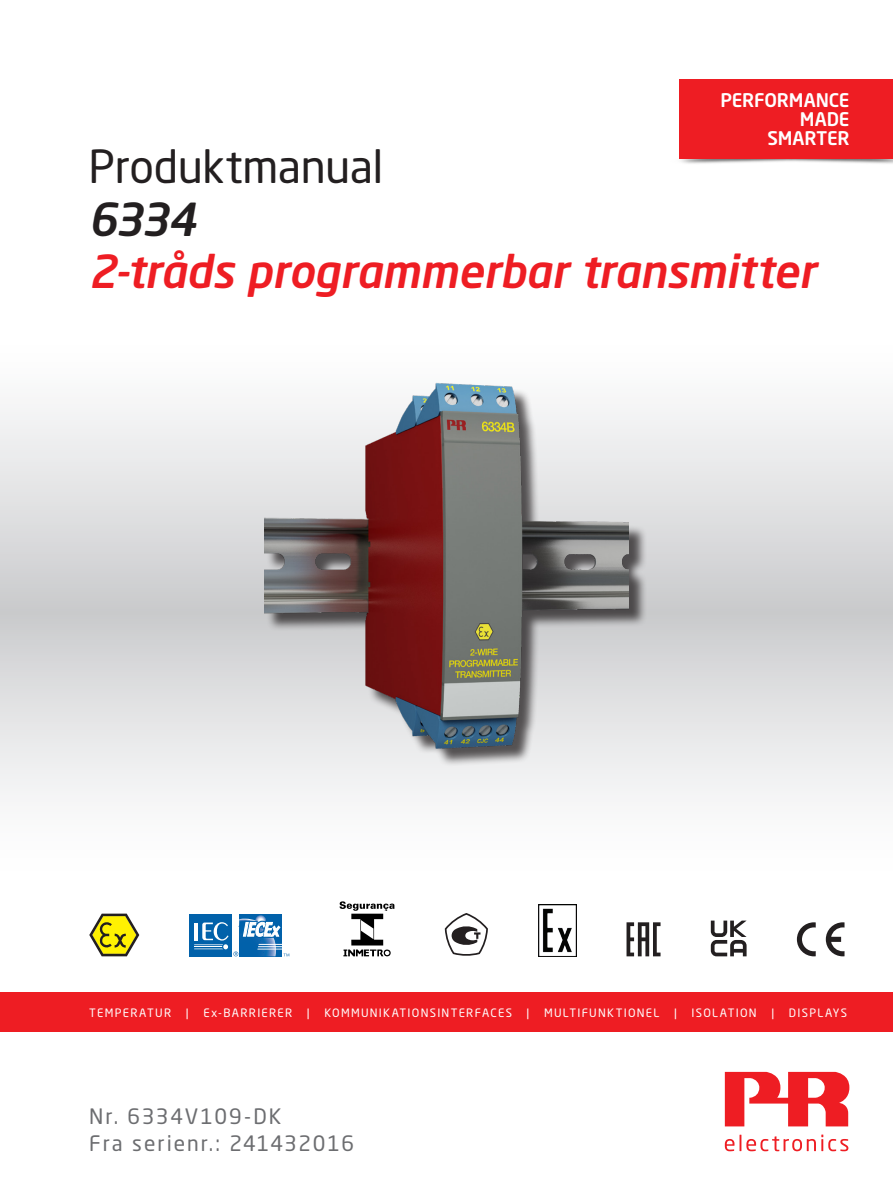
<style>
.page{position:relative;width:893px;height:1191px;background:#fff}
.page>*{position:absolute;margin:0;border:0;box-sizing:border-box;transform-origin:0 0}
.t1{font:italic 500 45px "Neo Sans Pro";letter-spacing:-.005em;color:#ee1d23}
.t2{font:45px "Neo Sans Pro";letter-spacing:-.01em;color:#231f20}
.t3{font:italic 500 45px "Neo Sans Pro";color:#231f20}
.t4{font:21px/27px "Neo Sans Pro";letter-spacing:.09em;color:#6c6d70}
.t5{font:500 18.6px/19px "Neo Sans Std";letter-spacing:-.01em;color:#fff;text-align:right}
.t6{font:11.4px "Neo Sans Pro";letter-spacing:.11em;color:#fff}
</style>
<div class="page">
<svg style="left:0;top:408px;width:893px;height:387px"></svg>
<div style="left:0;top:992px;width:893px;height:40px;background:#ee1d23"></div>
<svg style="left:725px;top:1134px;width:123px;height:17px"></svg>
<svg style="left:725px;top:1071px;width:124px;height:55px"></svg>
<div style="left:266px;top:386px;width:382px;height:381px;background:#231f20;opacity:.75"></div>
<img style="left:264px;top:382px;width:365px;height:394px">
<img style="left:679px;top:153px;width:214px;height:11px">
<div style="left:680px;top:79px;width:213px;height:80px;background:#ee1d23"></div>
<div style="left:190px;top:913px;width:42px;height:43px;background:#0161aa"></div>
<svg style="left:194px;top:914px;width:95px;height:42px"></svg>
<svg style="left:826px;top:922px;width:18px;height:34px"></svg>
<svg style="left:797px;top:922px;width:19px;height:34px"></svg>
<svg style="left:89px;top:913px;width:50px;height:43px"></svg>
<svg style="left:626px;top:922px;width:34px;height:34px"></svg>
<img style="left:538px;top:904px;width:38px;height:52px">
<svg style="left:445px;top:913px;width:43px;height:43px"></svg>
<svg style="left:711px;top:920px;width:36px;height:36px"></svg>
<svg style="left:340px;top:901px;width:54px;height:55px"></svg>
<h3 class="t5" style="left:720px;top:90px;width:131px">PERFORMANCE<br>MADE<br>SMARTER</h3>
<h1 class="t2" style="left:89px;top:139px;width:296px">Produktmanual</h1>
<h1 class="t3" style="left:89px;top:191px;width:109px">6334</h1>
<h1 class="t1" style="left:89px;top:243px;width:728px">2-tråds programmerbar transmitter</h1>
<p class="t6" style="left:89px;top:1005px;width:83px">TEMPERATUR</p>
<p class="t6" style="left:186px;top:1005px;width:4px">|</p>
<p class="t6" style="left:203px;top:1005px;width:90px">Ex-BARRIERER</p>
<p class="t6" style="left:307px;top:1005px;width:4px">|</p>
<p class="t6" style="left:324px;top:1005px;width:189px">KOMMUNIKATIONSINTERFACES</p>
<p class="t6" style="left:527px;top:1005px;width:4px">|</p>
<p class="t6" style="left:544px;top:1005px;width:117px">MULTIFUNKTIONEL</p>
<p class="t6" style="left:674px;top:1005px;width:4px">|</p>
<p class="t6" style="left:691px;top:1005px;width:67px">ISOLATION</p>
<p class="t6" style="left:771px;top:1005px;width:4px">|</p>
<p class="t6" style="left:789px;top:1005px;width:60px">DISPLAYS</p>
<h2 class="t4" style="left:89px;top:1102px;width:266px">Nr. 6334V109-DK<br>Fra serienr.: 241432016</h2>
</div>
